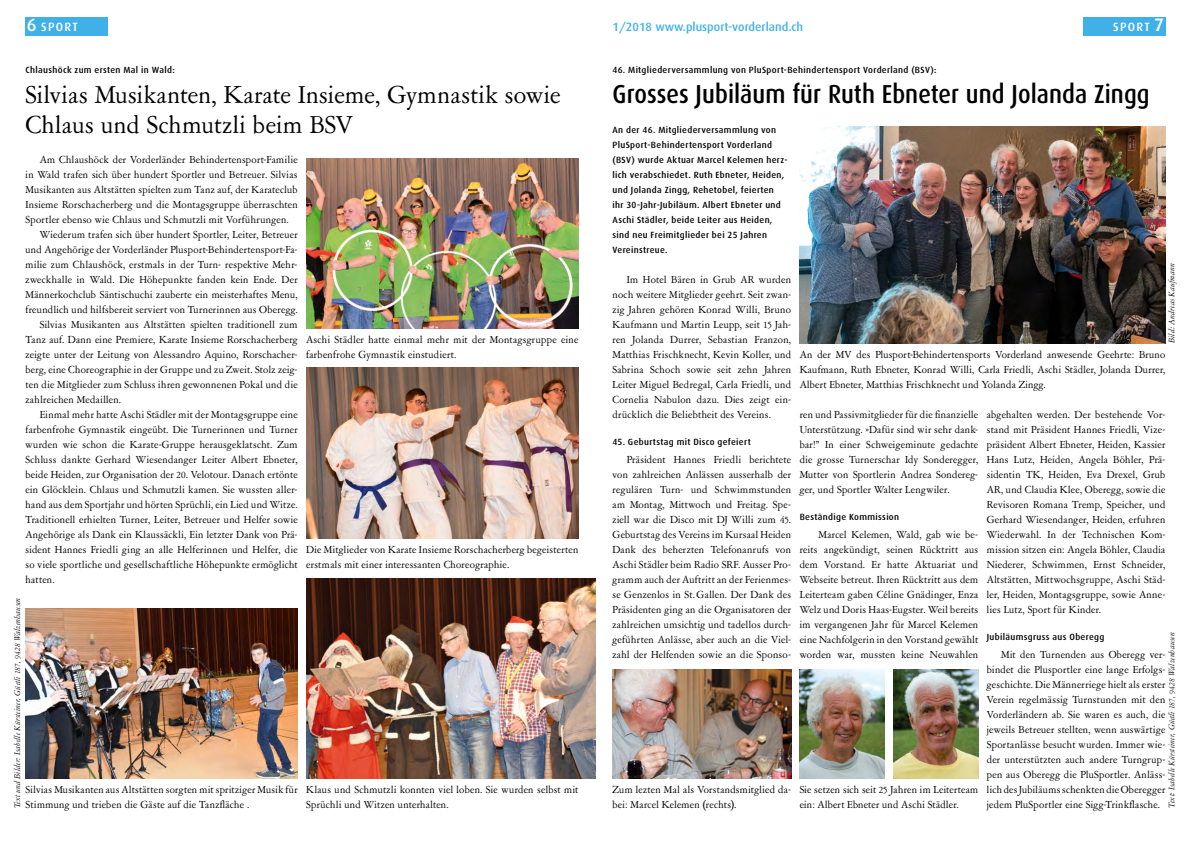
<style>
.page{position:relative;width:1191px;height:842px;background:#fff}
.page>*{position:absolute;margin:0;border:0;box-sizing:border-box;transform-origin:0 0}
.t1{font:500 26px "Dax";letter-spacing:.005em;color:#000;scale:.9 1}
.Lauftext_lb{font:24px "Garamont Amsterdam BQ";letter-spacing:.01em;color:#000}
.t2{font:500 12px "Dax";color:#3fb1e8}
.t3{font:500 12px "Dax";letter-spacing:.1em;color:#fff}
.Lauftext_m_Einzug{font:10px/15px "Garamont Amsterdam BQ";letter-spacing:.02em;color:#000;text-align:justify}
.Lauftext_lb-2{font:10px/15px "Garamont Amsterdam BQ";letter-spacing:.02em;color:#000}
.Lead{font:500 9px/15px "Dax";letter-spacing:.035em;color:#000}
.untertitel{font:500 9px "Dax";letter-spacing:.035em;color:#000}
.bildautorenschaft{font:italic 8px "Garamont Amsterdam BQ";letter-spacing:.035em;color:#000}
.Lauftext_kursiv{font:italic 8px "Garamont Amsterdam BQ";letter-spacing:.04em;color:#000}
.s1{font-size:18px}
</style>
<div class="page">
<div style="left:1083px;top:17px;width:82px;height:19px;background:#3fb1e8"></div>
<div style="left:26px;top:17px;width:82px;height:19px;background:#3fb1e8"></div>
<img style="left:612px;top:669px;width:179px;height:110px">
<img style="left:799px;top:670px;width:85px;height:109px">
<img style="left:893px;top:670px;width:85px;height:109px">
<img style="left:799px;top:126px;width:366px;height:217px">
<img style="left:306px;top:578px;width:289px;height:201px">
<img style="left:306px;top:158px;width:272px;height:170px">
<img style="left:306px;top:368px;width:272px;height:170px">
<img style="left:26px;top:608px;width:272px;height:170px">
<p class="t3" style="left:27px;top:20px;width:52px"><span class="s1">6</span> SPORT</p>
<p class="t3" style="left:1113px;top:20px;width:52px">SPORT <span class="s1">7</span></p>
<p class="t2" style="left:612px;top:20px;width:192px">1/2018 www.plusport-vorderland.ch</p>
<p class="Lead" style="left:26px;top:63px;width:151px">Chlaushöck zum ersten Mal in Wald:</p>
<p class="Lauftext_lb" style="left:26px;top:81px;width:537px">Silvias Musikanten, Karate Insieme, Gymnastik sowie</p>
<p class="Lauftext_lb" style="left:26px;top:111px;width:329px">Chlaus und Schmutzli beim BSV</p>
<p class="Lauftext_m_Einzug" style="left:26px;top:153px;width:274px;text-indent:14px">Am Chlaushöck der Vorderländer Behindertensport-Familie in Wald trafen sich über hundert Sportler und Betreuer. Silvias Musikanten aus Altstätten spielten zum Tanz auf, der Karateclub Insieme Rorschacherberg und die Montagsgruppe überraschten Sportler ebenso wie Chlaus und Schmutzli mit Vorführungen.</p>
<p class="Lauftext_m_Einzug" style="left:26px;top:228px;width:274px;text-indent:14px">Wiederum trafen sich über hundert Sportler, Leiter, Betreuer und Angehörige der Vorderländer Plusport-Behindertensport-Fa&shy;milie zum Chlaushöck, erstmals in der Turn- respektive Mehr&shy;zweckhalle in Wald. Die Höhepunkte fanden kein Ende. Der Männerkochclub Säntischuchi zauberte ein meisterhaftes Menu, freundlich und hilfsbereit serviert von Turnerinnen aus Oberegg.</p>
<p class="Lauftext_m_Einzug" style="left:26px;top:318px;width:274px;text-indent:14px">Silvias Musikanten aus Altstätten spielten traditionell zum Tanz auf. Dann eine Premiere, Karate Insieme Rorschacherberg zeigte unter der Leitung von Alessandro Aquino, Rorschacher&shy;berg, eine Choreographie in der Gruppe und zu Zweit. Stolz zeig&shy;ten die Mitglieder zum Schluss ihren gewonnenen Pokal und die zahlreichen Medaillen.</p>
<p class="Lauftext_m_Einzug" style="left:26px;top:408px;width:274px;text-indent:14px">Einmal mehr hatte Aschi Städler mit der Montagsgruppe eine farbenfrohe Gymnastik eingeübt. Die Turnerinnen und Turner wurden wie schon die Karate-Gruppe herausgeklatscht. Zum Schluss dankte Gerhard Wiesendanger Leiter Albert Ebneter, beide Heiden, zur Organisation der 20. Velotour. Danach ertönte ein Glöcklein. Chlaus und Schmutzli kamen. Sie wussten aller&shy;hand aus dem Sportjahr und hörten Sprüchli, ein Lied und Witze.<br>Traditionell erhielten Turner, Leiter, Betreuer und Helfer sowie Angehörige als Dank ein Klaussäckli, Ein letzter Dank von Prä&shy;sident Hannes Friedli ging an alle Helferinnen und Helfer, die so viele sportliche und gesellschaftliche Höhepunkte ermöglicht hatten.</p>
<p class="bildautorenschaft" style="left:13px;top:808px;width:212px;rotate:-90deg">Text und Bilder: Isabelle Kürsteiner, Güetli 187, 9428 Walzenhausen</p>
<p class="Lauftext_lb-2" style="left:26px;top:783px;width:274px">Silvias Musikanten aus Altstätten sorgten mit spritziger Musik für<br>Stimmung und trieben die Gäste auf die Tanzfläche .</p>
<p class="Lauftext_lb-2" style="left:306px;top:333px;width:274px">Aschi Städler hatte einmal mehr mit der Montagsgruppe eine farbenfrohe Gymnastik einstudiert.</p>
<p class="Lauftext_lb-2" style="left:306px;top:543px;width:274px">Die Mitglieder von Karate Insieme Rorschacherberg begeisterten erstmals mit einer interessanten Choreographie.</p>
<p class="Lauftext_lb-2" style="left:306px;top:783px;width:274px">Klaus und Schmutzli konnten viel loben. Sie wurden selbst mit<br>Sprüchli und Witzen unterhalten.</p>
<p class="Lead" style="left:612px;top:63px;width:325px">46. Mitgliederversammlung von PluSport-Behindertensport Vorderland (BSV):</p>
<p class="t1" style="left:612px;top:80px;width:598px">Grosses Jubiläum für Ruth Ebneter und Jolanda Zingg</p>
<p class="Lead" style="left:612px;top:123px;width:176px">An der 46. Mitgliederversammlung von PluSport-Behindertensport Vorderland (BSV) wurde Aktuar Marcel Kelemen herz&shy;lich verabschiedet. Ruth Ebneter, Heiden, und Jolanda Zingg, Rehetobel, feierten<br>ihr 30-Jahr-Jubiläum. Albert Ebneter und Aschi Städler, beide Leiter aus Heiden, sind neu Freimitglieder bei 25 Jahren Vereinstreue.</p>
<p class="Lauftext_m_Einzug" style="left:612px;top:273px;width:180px;text-indent:14px">Im Hotel Bären in Grub AR wurden noch weitere Mitglieder geehrt. Seit zwan&shy;zig Jahren gehören Konrad Willi, Bruno Kaufmann und Martin Leupp, seit 15 Jah&shy;ren Jolanda Durrer, Sebastian Franzon, Matthias Frischknecht, Kevin Koller, und Sabrina Schoch sowie seit zehn Jahren Leiter Miguel Bedregal, Carla Friedli, und Cornelia Nabulon dazu. Dies zeigt ein&shy;drücklich die Beliebtheit des Vereins.</p>
<p class="untertitel" style="left:612px;top:437px;width:140px">45. Geburtstag mit Disco gefeiert</p>
<p class="Lauftext_m_Einzug" style="left:612px;top:453px;width:180px;text-indent:14px">Präsident Hannes Friedli berichtete von zahlreichen Anlässen ausserhalb der regulären Turn- und Schwimmstunden am Montag, Mittwoch und Freitag. Spe&shy;ziell war die Disco mit DJ Willi zum 45.<br>Geburtstag des Vereins im Kursaal Heiden Dank des beherzten Telefonanrufs von Aschi Städler beim Radio SRF. Ausser Pro&shy;gramm auch der Auftritt an der Ferienmes&shy;se Genzenlos in St.Gallen. Der Dank des Präsidenten ging an die Organisatoren der zahlreichen umsichtig und tadellos durch&shy;geführten Anlässe, aber auch an die Viel&shy;zahl der Helfenden sowie an die Sponso-</p>
<p class="Lauftext_kursiv" style="left:1166px;top:343px;width:81px;rotate:-90deg">Bild: Andreas Kaufmann</p>
<p class="Lauftext_lb-2" style="left:799px;top:348px;width:367px;text-align:justify">An der MV des Plusport-Behindertensports Vorderland anwesende Geehrte: Bruno Kaufmann, Ruth Ebneter, Konrad Willi, Carla Friedli, Aschi Städler, Jolanda Durrer, Albert Ebneter, Matthias Frischknecht und Yolanda Zingg.</p>
<p class="Lauftext_m_Einzug" style="left:799px;top:408px;width:180px">ren und Passivmitglieder für die finanzielle Unterstützung. »Dafür sind wir sehr dank&shy;bar!” In einer Schweigeminute gedachte die grosse Turnerschar Idy Sonderegger, Mutter von Sportlerin Andrea Sondereg&shy;ger, und Sportler Walter Lengwiler.</p>
<p class="untertitel" style="left:799px;top:512px;width:101px">Beständige Kommission</p>
<p class="Lauftext_m_Einzug" style="left:799px;top:528px;width:180px;text-indent:19px">Marcel Kelemen, Wald, gab wie be&shy;reits angekündigt, seinen Rücktritt aus dem Vorstand. Er hatte Aktuariat und Webseite betreut. Ihren Rücktritt aus dem Leiterteam gaben Céline Gnädinger, Enza Welz und Doris Haas-Eugster. Weil bereits im vergangenen Jahr für Marcel Kelemen eine Nachfolgerin in den Vorstand gewählt worden war, mussten keine Neuwahlen</p>
<p class="Lauftext_m_Einzug" style="left:986px;top:408px;width:180px">abgehalten werden. Der bestehende Vor&shy;stand mit Präsident Hannes Friedli, Vize&shy;präsident Albert Ebneter, Heiden, Kassier Hans Lutz, Heiden, Angela Böhler, Prä&shy;sidentin TK, Heiden, Eva Drexel, Grub AR, und Claudia Klee, Oberegg, sowie die Revisoren Romana Tremp, Speicher, und Gerhard Wiesendanger, Heiden, erfuhren Wiederwahl. In der Technischen Kom&shy;mission sitzen ein: Angela Böhler, Claudia Niederer, Schwimmen, Ernst Schneider, Altstätten, Mittwochsgruppe, Aschi Städ&shy;ler, Heiden, Montagsgruppe, sowie Anne&shy;lies Lutz, Sport für Kinder.</p>
<p class="untertitel" style="left:986px;top:632px;width:119px">Jubiläumsgruss aus Oberegg</p>
<p class="Lauftext_m_Einzug" style="left:986px;top:648px;width:180px;text-indent:14px">Mit den Turnenden aus Oberegg ver&shy;bindet die Plusportler eine lange Erfolgs&shy;geschichte. Die Männerriege hielt als erster Verein regelmässig Turnstunden mit den Vorderländern ab. Sie waren es auch, die jeweils Betreuer stellten, wenn auswärtige Sportanlässe besucht wurden. Immer wie&shy;der unterstützten auch andere Turngrup&shy;pen aus Oberegg die PluSportler. Anläss&shy;lich des Jubiläums schenkten die Oberegger jedem PluSportler eine Sigg-Trinkflasche.</p>
<p class="bildautorenschaft" style="left:1166px;top:808px;width:177px;rotate:-90deg">Text: Isabelle Kürsteiner, Güetli 187, 9428 Walzenhausen</p>
<p class="Lauftext_lb-2" style="left:612px;top:783px;width:180px">Zum lezten Mal als Vorstandsmitglied da&shy;bei: Marcel Kelemen (rechts).</p>
<p class="Lauftext_lb-2" style="left:799px;top:783px;width:180px">Sie setzen sich seit 25 Jahren im Leiterteam ein: Albert Ebneter und Aschi Städler.</p>
</div>
